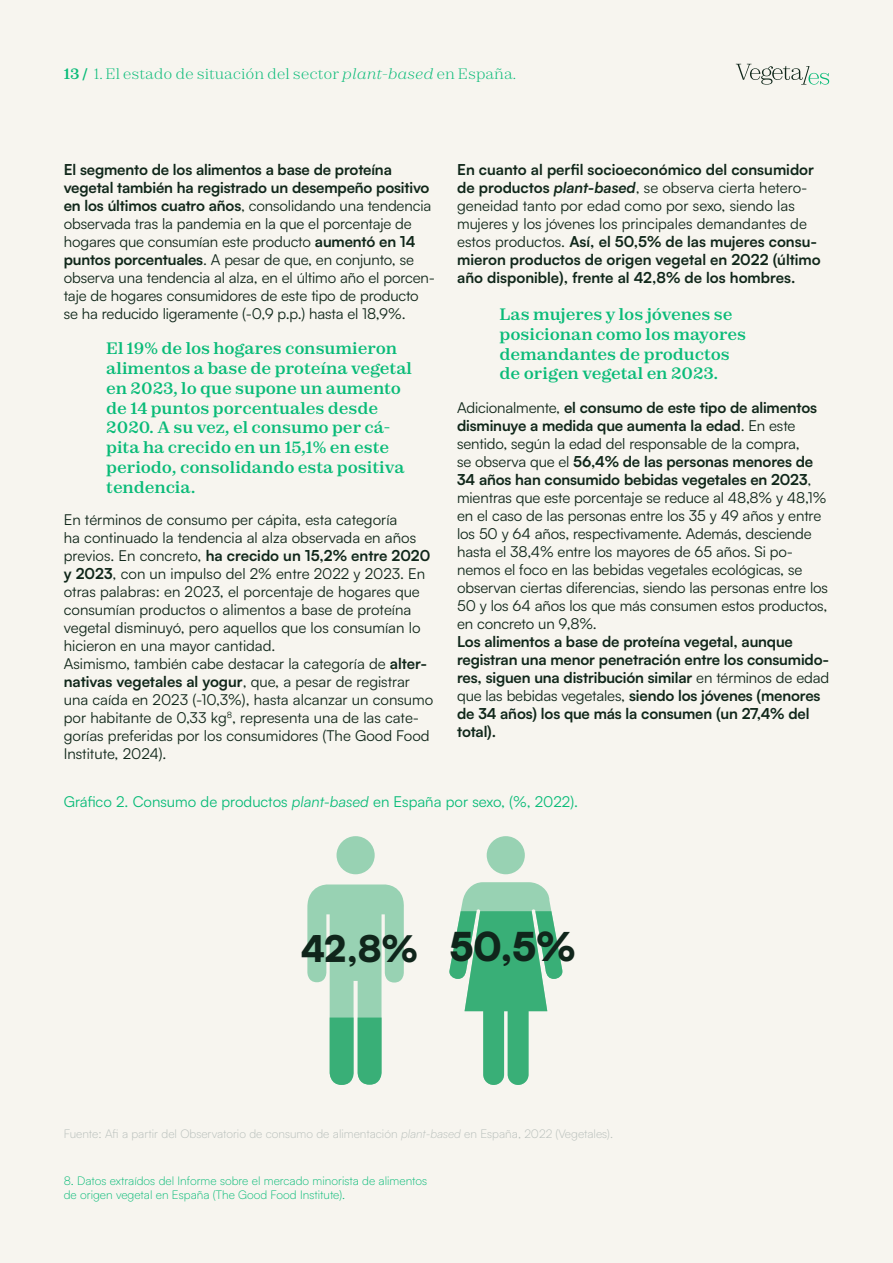
<style>
.page{position:relative;width:893px;height:1263px;background:#f7f5ef}
.page>*{position:absolute;margin:0;border:0;box-sizing:border-box;transform-origin:0 0}
.t1{font:700 36.3px "Satoshi Variable";color:#10251b}
.t2{font:700 16.5px/19.8px "Zodiak";color:#09bb78}
.t3{font:15px/18px "Satoshi";letter-spacing:-.01em;color:#10271a}
.t4{font:700 15px/18px "Satoshi";letter-spacing:-.01em;color:#10271a}
.t5{font:15px "Satoshi";color:#09bb78}
.t6{font:300 15px "Zodiak";color:#09bb78}
.t7{font:300 12px/14.4px "Satoshi";color:#09bb78}
.t8{font:300 12px "Satoshi";color:#b7beba}
.s1{font-weight:700}
.s2{font-style:italic}
.s3{font-weight:400}
.s4{font-size:39.45px}
</style>
<div class="page">
<svg style="left:307px;top:836px;width:97px;height:249px"></svg>
<svg style="left:449px;top:836px;width:114px;height:249px"></svg>
<svg style="left:736px;top:64px;width:93px;height:21px"></svg>
<p class="t6" style="left:64px;top:64px;width:454px"><span class="s1">13 /</span> 1. El estado de situación del sector <span class="s2">plant-based</span> en España.</p>
<p class="t3" style="left:64px;top:160px;width:373px"><span class="s1">El segmento de los alimentos a base de proteína vegetal también ha registrado un desempeño positivo en los últimos cuatro años</span>, consolidando una tendencia observada tras la pandemia en la que el porcentaje de hogares que consumían este producto <span class="s1">aumentó en 14 puntos porcentuales</span>. A pesar de que, en conjunto, se observa una tendencia al alza, en el último año el porcen&shy;taje de hogares consumidores de este tipo de producto se ha reducido ligeramente (-0,9 p.p.) hasta el 18,9%.</p>
<p class="t2" style="left:106px;top:338px;width:307px">El 19% de los hogares consumieron alimentos a base de proteína vegetal en 2023, lo que supone un aumento de 14 puntos porcentuales desde<br>2020. A su vez, el consumo per cá&shy;pita ha crecido en un 15,1% en este periodo, consolidando esta positiva tendencia.</p>
<p class="t3" style="left:64px;top:510px;width:371px">En términos de consumo per cápita, esta categoría<br>ha continuado la tendencia al alza observada en años previos. En concreto, <span class="s1">ha crecido un 15,2% entre 2020 y 2023</span>, con un impulso del 2% entre 2022 y 2023. En otras palabras: en 2023, el porcentaje de hogares que consumían productos o alimentos a base de proteína vegetal disminuyó, pero aquellos que los consumían lo hicieron en una mayor cantidad.<br>Asimismo, también cabe destacar la categoría de <span class="s1">alter&shy;nativas vegetales al yogur</span>, que, a pesar de registrar una caída en 2023 (-10,3%), hasta alcanzar un consumo por habitante de 0,33 kg<sup>8</sup>, representa una de las cate&shy;gorías preferidas por los consumidores (The Good Food Institute, 2024).</p>
<p class="t4" style="left:457px;top:160px;width:365px">En cuanto al perfil socioeconómico del consumidor de productos <span class="s2">plant-based</span><span class="s3">, se observa cierta hetero&shy;geneidad tanto por edad como por sexo, siendo las mujeres y los jóvenes los principales demandantes de estos productos.</span> Así, el 50,5% de las mujeres consu&shy;mieron productos de origen vegetal en 2022 (último año disponible), frente al 42,8% de los hombres.</p>
<p class="t2" style="left:500px;top:304px;width:248px">Las mujeres y los jóvenes se posicionan como los mayores demandantes de productos de origen vegetal en 2023.</p>
<p class="t3" style="left:457px;top:398px;width:372px">Adicionalmente, <span class="s1">el consumo de este tipo de alimentos disminuye a medida que aumenta la edad</span>. En este sentido, según la edad del responsable de la compra,<br>se observa que el <span class="s1">56,4% de las personas menores de 34 años han consumido bebidas vegetales en 2023</span>, mientras que este porcentaje se reduce al 48,8% y 48,1% en el caso de las personas entre los 35 y 49 años y entre los 50 y 64 años, respectivamente. Además, desciende hasta el 38,4% entre los mayores de 65 años. Si po&shy;nemos el foco en las bebidas vegetales ecológicas, se observan ciertas diferencias, siendo las personas entre los 50 y los 64 años los que más consumen estos productos, en concreto un 9,8%.</p>
<p class="t4" style="left:457px;top:631px;width:374px">Los alimentos a base de proteína vegetal, aunque registran una menor penetración entre los consumido&shy;res, siguen una distribución similar <span class="s3">en términos de edad que las bebidas vegetales,</span> siendo los jóvenes (menores de 34 años) los que más la consumen (un 27,4% del total).</p>
<p class="t5" style="left:64px;top:791px;width:516px">Gráfico 2. Consumo de productos <span class="s2">plant-based</span> en España por sexo, (%, 2022).</p>
<h1 class="t1" style="left:301px;top:921px;width:276px">42,8% <span class="s4">50,5%</span></h1>
<p class="t8" style="left:64px;top:1126px;width:551px">Fuente: Afi a partir del Observatorio de consumo de alimentación <span class="s2">plant-based</span> en España, 2022 (Vegetales).</p>
<p class="t7" style="left:64px;top:1173px;width:365px">8. Datos extraídos del Informe sobre el mercado minorista de alimentos de origen vegetal en España (The Good Food Institute).</p>
</div>
